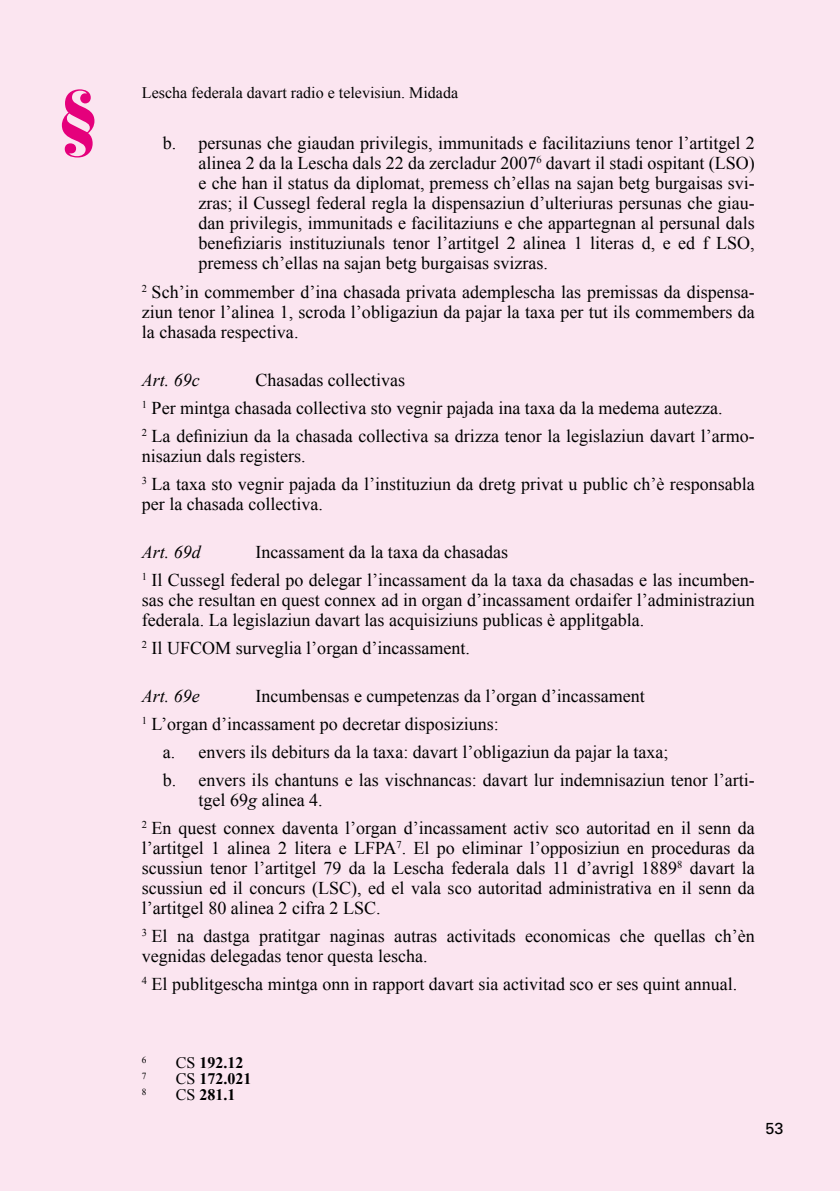
<style>
.page{position:relative;width:840px;height:1191px;background:#fff}
.page>*{position:absolute;margin:0;border:0;box-sizing:border-box;transform-origin:0 0}
.t1{font:900 70px "Bauer Bodoni";color:#e5007c}
.Abstimmungstext_Grun{font:18px/20px "Times New Roman";color:#000;text-align:justify}
.Abstimmungstext_Grun-2{font:italic 18px "Times New Roman";color:#000}
.Abstimmungstext_Grun-3{font:16px "Times New Roman";color:#000}
.Abstimmungstext_Grun-4{font:700 16px "Times New Roman";color:#000}
.t2{font:16px "Univers";color:#000}
.Abstimmungstext_Grun-5{font:9.4px "Times New Roman";color:#000}
.s1{font-style:italic}
.s2{font-weight:400}
</style>
<div class="page">
<div style="left:0;top:0;width:839px;height:1191px;background:#fbe5f0"></div>
<h1 class="t1" style="left:57px;top:73px;width:44px">§</h1>
<p class="Abstimmungstext_Grun-3" style="left:142px;top:82px;width:317px">Lescha federala davart radio e televisiun. Midada</p>
<p class="Abstimmungstext_Grun" style="left:198px;top:133px;width:557px;text-indent:-36px">b. persunas che giaudan privilegis, immunitads e facilitaziuns tenor l’artitgel 2 alinea 2 da la Lescha dals 22 da zercladur 2007<sup>6</sup> davart il stadi ospitant (LSO) e che han il status da diplomat, premess ch’ellas na sajan betg burgaisas svi&shy;zras; il Cussegl federal regla la dispensaziun d’ulteriuras persunas che giau&shy;dan privilegis, immunitads e facilitaziuns e che appartegnan al persunal dals benefiziaris instituziunals tenor l’artitgel 2 alinea 1 literas d, e ed f LSO, premess ch’ellas na sajan betg burgaisas svizras.</p>
<p class="Abstimmungstext_Grun" style="left:142px;top:281px;width:614px"><sup>2</sup> Sch’in commember d’ina chasada privata ademplescha las premissas da dispensa&shy;ziun tenor l’alinea 1, scroda l’obligaziun da pajar la taxa per tut ils commembers da la chasada respectiva.</p>
<p class="Abstimmungstext_Grun-2" style="left:142px;top:367px;width:59px">Art. 69c</p>
<p class="Abstimmungstext_Grun" style="left:255px;top:370px;width:151px">Chasadas collectivas</p>
<p class="Abstimmungstext_Grun" style="left:142px;top:397px;width:582px"><sup>1</sup> Per mintga chasada collectiva sto vegnir pajada ina taxa da la medema autezza.</p>
<p class="Abstimmungstext_Grun" style="left:142px;top:425px;width:614px"><sup>2</sup> La definiziun da la chasada collectiva sa drizza tenor la legislaziun davart l’armo&shy;nisaziun dals registers.</p>
<p class="Abstimmungstext_Grun" style="left:142px;top:473px;width:614px"><sup>3</sup> La taxa sto vegnir pajada da l’instituziun da dretg privat u public ch’è responsabla per la chasada collectiva.</p>
<p class="Abstimmungstext_Grun-2" style="left:142px;top:539px;width:61px">Art. 69d</p>
<p class="Abstimmungstext_Grun" style="left:255px;top:541px;width:254px">Incassament da la taxa da chasadas</p>
<p class="Abstimmungstext_Grun" style="left:142px;top:569px;width:614px"><sup>1</sup> Il Cussegl federal po delegar l’incassament da la taxa da chasadas e las incumben&shy;sas che resultan en quest connex ad in organ d’incassament ordaifer l’administraziun federala. La legislaziun davart las acquisiziuns publicas è applitgabla.</p>
<p class="Abstimmungstext_Grun" style="left:142px;top:637px;width:329px"><sup>2</sup> Il UFCOM surveglia l’organ d’incassament.</p>
<p class="Abstimmungstext_Grun-2" style="left:142px;top:684px;width:59px">Art. 69e</p>
<p class="Abstimmungstext_Grun" style="left:255px;top:686px;width:391px">Incumbensas e cumpetenzas da l’organ d’incassament</p>
<p class="Abstimmungstext_Grun" style="left:142px;top:714px;width:358px"><sup>1</sup> L’organ d’incassament po decretar disposiziuns:</p>
<p class="Abstimmungstext_Grun" style="left:163px;top:742px;width:507px">a. envers ils debiturs da la taxa: davart l’obligaziun da pajar la taxa;</p>
<p class="Abstimmungstext_Grun" style="left:198px;top:769px;width:557px;text-indent:-36px">b. envers ils chantuns e las vischnancas: davart lur indemnisaziun tenor l’arti&shy;tgel 69<span class="s1">g</span> alinea 4.</p>
<p class="Abstimmungstext_Grun" style="left:142px;top:817px;width:614px"><sup>2</sup> En quest connex daventa l’organ d’incassament activ sco autoritad en il senn da l’artitgel 1 alinea 2 litera e LFPA<sup>7</sup>. El po eliminar l’opposiziun en proceduras da scussiun tenor l’artitgel 79 da la Lescha federala dals 11 d’avrigl 1889<sup>8</sup> davart la scussiun ed il concurs (LSC), ed el vala sco autoritad administrativa en il senn da l’artitgel 80 alinea 2 cifra 2 LSC.</p>
<p class="Abstimmungstext_Grun" style="left:142px;top:925px;width:614px"><sup>3</sup> El na dastga pratitgar naginas autras activitads economicas che quellas ch’èn vegnidas delegadas tenor questa lescha.</p>
<p class="Abstimmungstext_Grun" style="left:142px;top:973px;width:596px"><sup>4</sup> El publitgescha mintga onn in rapport davart sia activitad sco er ses quint annual.</p>
<p class="Abstimmungstext_Grun-5" style="left:142px;top:1053px;width:6px">6</p>
<p class="Abstimmungstext_Grun-4" style="left:176px;top:1052px;width:69px"><span class="s2">CS</span> 192.12</p>
<p class="Abstimmungstext_Grun-5" style="left:142px;top:1069px;width:6px">7</p>
<p class="Abstimmungstext_Grun-4" style="left:176px;top:1068px;width:77px"><span class="s2">CS</span> 172.021</p>
<p class="Abstimmungstext_Grun-5" style="left:142px;top:1085px;width:6px">8</p>
<p class="Abstimmungstext_Grun-4" style="left:176px;top:1084px;width:61px"><span class="s2">CS</span> 281.1</p>
<p class="t2" style="left:765px;top:1119px;width:19px">53</p>
</div>
